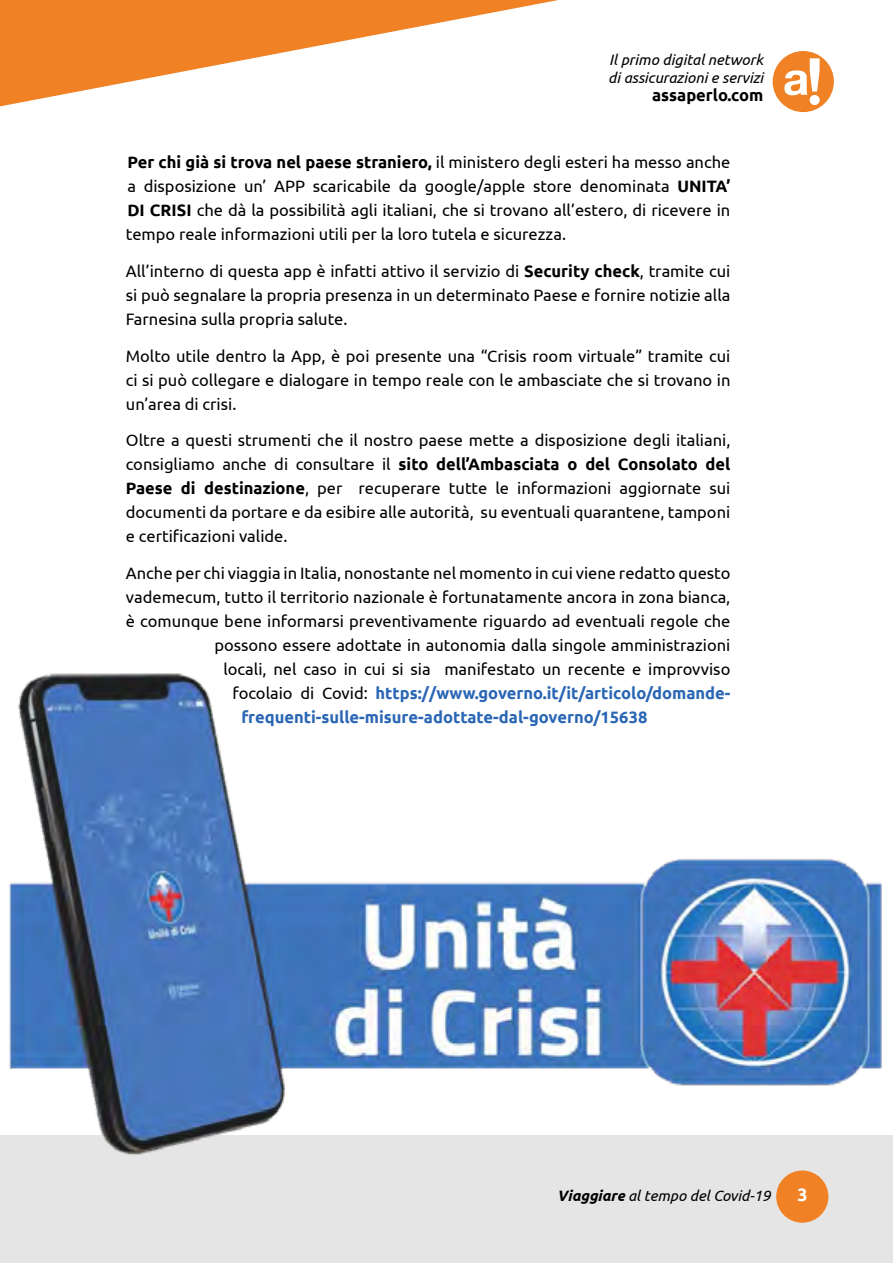
<style>
.page{position:relative;width:893px;height:1263px;background:#fff}
.page>*{position:absolute;margin:0;border:0;box-sizing:border-box;transform-origin:0 0}
.t1{font:700 18px "Ubuntu";color:#fff}
.t2{font:16.5px/24px "Ubuntu";color:#000;text-align:justify}
.t3{font:700 16.5px "Ubuntu";color:#2a66b4}
.t4{font:700 16.5px "Ubuntu";color:#000}
.t5{font:italic 15px/18px "Ubuntu";color:#000}
.s1{font-weight:700}
.s2{font-weight:400;color:#000}
</style>
<div class="page">
<div style="left:0;top:1135px;width:893px;height:128px;background:#e3e3e3"></div>
<div style="left:776px;top:1170px;width:52px;height:53px;background:#f08225;border-radius:50%"></div>
<svg style="left:0;top:0;width:557px;height:106px"></svg>
<div style="left:773px;top:51px;width:61px;height:61px;background:#f08225;border-radius:50%"></div>
<svg style="left:784px;top:58px;width:36px;height:37px"></svg>
<div style="left:810px;top:95px;width:10px;height:10px;background:#fff;border-radius:50%"></div>
<img style="left:9px;top:673px;width:873px;height:508px">
<p class="t5" style="left:608px;top:50px;width:157px">Il primo digital network di assicurazioni e servizi</p>
<p class="t4" style="left:652px;top:85px;width:113px">assaperlo.com</p>
<p class="t2" style="left:126px;top:150px;width:606px"><span class="s1">Per chi già si trova nel paese straniero,</span> il ministero degli esteri ha messo anche a disposizione un’ APP scaricabile da google/apple store denominata <span class="s1">UNITA’ DI CRISI</span> che dà la possibilità agli italiani, che si trovano all’estero, di ricevere in tempo reale informazioni utili per la loro tutela e sicurezza.</p>
<p class="t2" style="left:126px;top:258px;width:606px">All’interno di questa app è infatti attivo il servizio di <span class="s1">Security check</span>, tramite cui si può segnalare la propria presenza in un determinato Paese e fornire notizie alla Farnesina sulla propria salute.</p>
<p class="t2" style="left:126px;top:343px;width:606px">Molto utile dentro la App, è poi presente una “Crisis room virtuale” tramite cui ci si può collegare e dialogare in tempo reale con le ambasciate che si trovano in un’area di crisi.</p>
<p class="t2" style="left:126px;top:428px;width:606px">Oltre a questi strumenti che il nostro paese mette a disposizione degli italiani, consigliamo anche di consultare il <span class="s1">sito dell’Ambasciata o del Consolato del Paese di destinazione</span>, per recuperare tutte le informazioni aggiornate sui documenti da portare e da esibire alle autorità, su eventuali quarantene, tamponi e certificazioni valide.</p>
<p class="t2" style="left:126px;top:561px;width:606px">Anche per chi viaggia in Italia, nonostante nel momento in cui viene redatto questo</p>
<p class="t2" style="left:126px;top:585px;width:606px">vademecum, tutto il territorio nazionale è fortunatamente ancora in zona bianca,</p>
<p class="t2" style="left:126px;top:609px;width:606px">è comunque bene informarsi preventivamente riguardo ad eventuali regole che</p>
<p class="t2" style="left:214px;top:633px;width:518px">possono essere adottate in autonomia dalla singole amministrazioni</p>
<p class="t2" style="left:223px;top:657px;width:508px">locali, nel caso in cui si sia manifestato un recente e improvviso</p>
<p class="t3" style="left:232px;top:683px;width:499px"><span class="s2">focolaio di Covid:</span> https://www.governo.it/it/articolo/domande-</p>
<p class="t3" style="left:241px;top:707px;width:408px">frequenti-sulle-misure-adottate-dal-governo/15638</p>
<p class="t5" style="left:557px;top:1186px;width:215px"><span class="s1">Viaggiare</span> al tempo del Covid-19</p>
<p class="t1" style="left:797px;top:1184px;width:12px">3</p>
</div>
